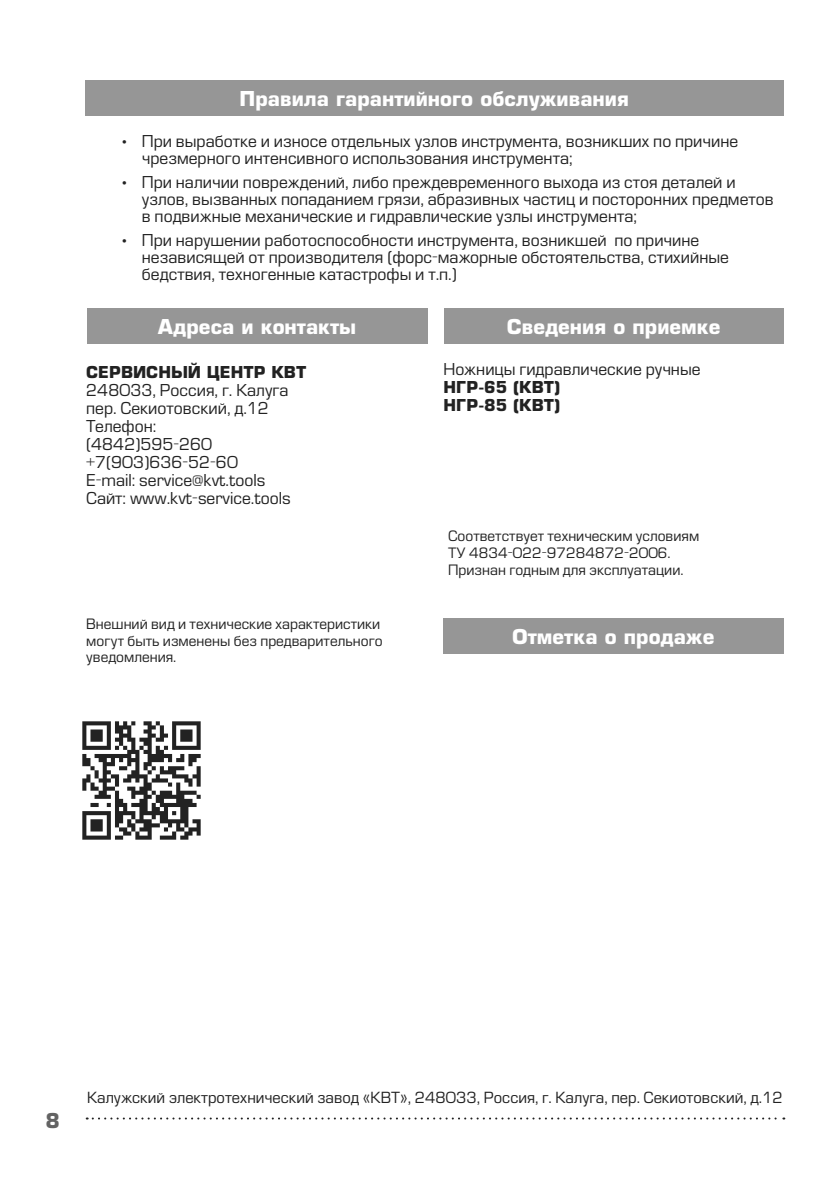
<style>
.page{position:relative;width:840px;height:1191px;background:#fff}
.page>*{position:absolute;margin:0;border:0;box-sizing:border-box;transform-origin:0 0}
.t1{font:700 20px "Europe";color:#fff}
.t2{font:700 20px "Europe";color:#636363}
.t3{font:16px/18px "Europe";color:#222}
.t4{font:700 16px/18px "Europe";color:#222}
.t5{font:15px "Europe";color:#222}
.t6{font:14px/16.8px "Europe";color:#222}
</style>
<div class="page">
<div style="left:85px;top:80px;width:697px;height:35px;background:#969696"></div>
<div style="left:443px;top:308px;width:340px;height:36px;background:#969696"></div>
<div style="left:442px;top:618px;width:341px;height:35px;background:#969696"></div>
<div style="left:87px;top:308px;width:340px;height:36px;background:#969696"></div>
<svg style="left:87px;top:1117px;width:696px;height:2px"></svg>
<img style="left:82px;top:721px;width:119px;height:119px">
<p class="t1" style="left:239px;top:86px;width:390px">Правила гарантийного обслуживания</p>
<p class="t3" style="left:142px;top:133px;width:597px;line-height:17px;text-indent:-23px">• При выработке и износе отдельных узлов инструмента, возникших по причине чрезмерного интенсивного использования инструмента;</p>
<p class="t3" style="left:142px;top:173px;width:633px;line-height:17px;text-indent:-23px">• При наличии повреждений, либо преждевременного выхода из стоя деталей и узлов, вызванных попаданием грязи, абразивных частиц и посторонних предметов в подвижные механические и гидравлические узлы инструмента;</p>
<p class="t3" style="left:142px;top:231px;width:588px;line-height:17px;text-indent:-23px">• При нарушении работоспособности инструмента, возникшей по причине независящей от производителя (форс-мажорные обстоятельства, стихийные бедствия, техногенные катастрофы и т.п.)</p>
<p class="t1" style="left:506px;top:315px;width:215px">Сведения о приемке</p>
<p class="t3" style="left:443px;top:360px;width:258px">Ножницы гидравлические ручные</p>
<p class="t4" style="left:443px;top:378px;width:118px">НГР-65 (КВТ)<br>НГР-85 (КВТ)</p>
<p class="t1" style="left:158px;top:315px;width:200px">Адреса и контакты</p>
<p class="t4" style="left:86px;top:363px;width:221px">СЕРВИСНЫЙ ЦЕНТР КВТ</p>
<p class="t3" style="left:86px;top:381px;width:206px">248033, Россия, г. Калуга пер. Секиотовский, д.12<br>Телефон:<br>(4842)595-260 +7(903)636-52-60<br>E-mail: serviсe@kvt.tools<br>Сайт: www.kvt-service.tools</p>
<p class="t6" style="left:86px;top:615px;width:298px">Внешний вид и технические характеристики могут быть изменены без предварительного уведомления.</p>
<p class="t6" style="left:448px;top:528px;width:252px">Соответствует техническим условиям<br>ТУ 4834-022-97284872-2006.<br>Признан годным для эксплуатации.</p>
<p class="t1" style="left:512px;top:624px;width:204px">Отметка о продаже</p>
<p class="t2" style="left:45px;top:1108px;width:16px">8</p>
<p class="t5" style="left:87px;top:1088px;width:696px">Калужский электротехнический завод «КВТ», 248033, Россия, г. Калуга, пер. Секиотовский, д.12</p>
</div>
